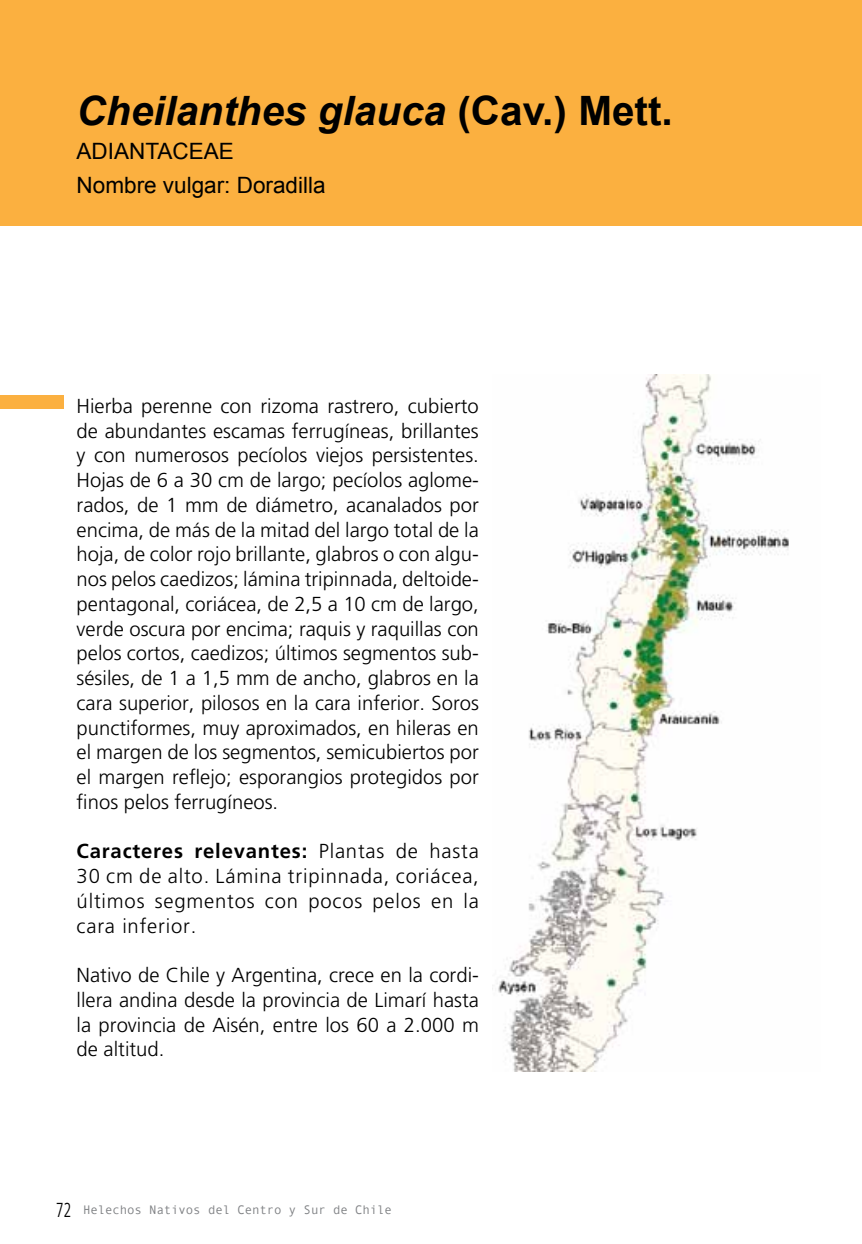
<style>
.page{position:relative;width:862px;height:1244px;background:#fff}
.page>*{position:absolute;margin:0;border:0;box-sizing:border-box;transform-origin:0 0}
.t1{font:italic 700 40.5px "Arial";color:#000}
.t2{font:22.5px/33.8px "Arial";color:#000}
.t3{font:300 20.25px/24.8px "Frutiger LT Std";color:#000;text-align:justify}
.t4{font:12.38px "Andale Mono";letter-spacing:-.01em;color:#808285}
.s1{font-style:normal}
.s2{font-weight:700}
.s3{font-family:"Frutiger LT Std";font-weight:300;font-stretch:condensed;font-size:20.25px;color:#000}
</style>
<div class="page">
<div style="left:0;top:395px;width:64px;height:14px;background:#fbb040"></div>
<div style="left:0;top:0;width:861px;height:226px;background:#fbb040"></div>
<img style="left:492px;top:374px;width:297px;height:697px">
<h1 class="t1" style="left:77px;top:88px;width:597px">Cheilanthes glauca <span class="s1">(Cav.) Mett.</span></h1>
<p class="t2" style="left:77px;top:134px;width:250px">ADIANTACEAE<br>Nombre vulgar: Doradilla</p>
<p class="t3" style="left:77px;top:394px;width:403px">Hierba perenne con rizoma rastrero, cubierto de abundantes escamas ferrugíneas, brillantes y con numerosos pecíolos viejos persistentes.<br>Hojas de 6 a 30 cm de largo; pecíolos aglome&shy;rados, de 1 mm de diámetro, acanalados por encima, de más de la mitad del largo total de la hoja, de color rojo brillante, glabros o con algu&shy;nos pelos caedizos; lámina tripinnada, deltoide&shy;pentagonal, coriácea, de 2,5 a 10 cm de largo, verde oscura por encima; raquis y raquillas con pelos cortos, caedizos; últimos segmentos sub&shy;sésiles, de 1 a 1,5 mm de ancho, glabros en la cara superior, pilosos en la cara inferior. Soros punctiformes, muy aproximados, en hileras en el margen de los segmentos, semicubiertos por el margen reflejo; esporangios protegidos por finos pelos ferrugíneos.</p>
<p class="t3" style="left:77px;top:839px;width:403px"><span class="s2">Caracteres relevantes:</span> Plantas de hasta 30 cm de alto. Lámina tripinnada, coriácea, últimos segmentos con pocos pelos en la cara inferior.</p>
<p class="t3" style="left:77px;top:963px;width:403px">Nativo de Chile y Argentina, crece en la cordi&shy;llera andina desde la provincia de Limarí hasta la provincia de Aisén, entre los 60 a 2.000 m de altitud.</p>
<p class="t4" style="left:56px;top:1202px;width:337px"><span class="s3">72</span> Helechos Nativos del Centro y Sur de Chile</p>
</div>
